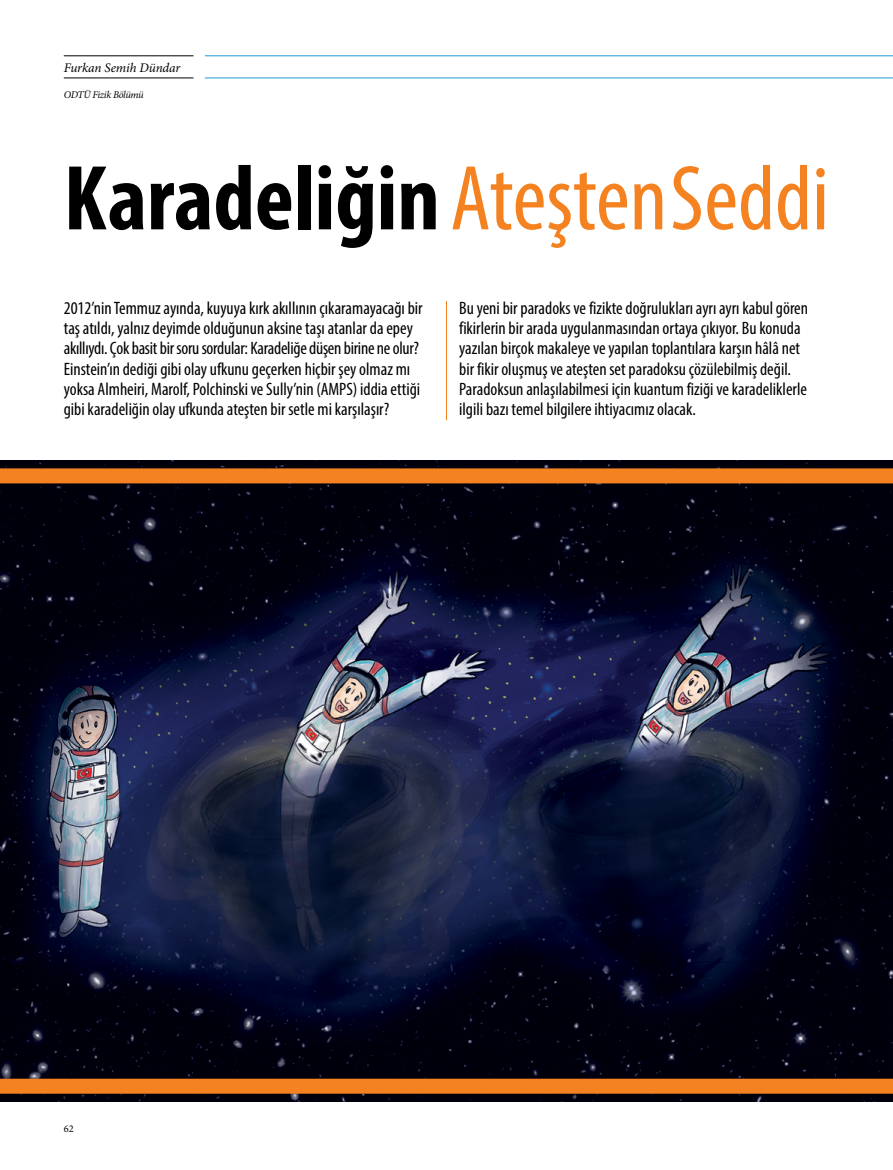
<style>
.page{position:relative;width:893px;height:1170px;background:#fff}
.page>*{position:absolute;margin:0;border:0;box-sizing:border-box;transform-origin:0 0}
.t1{font:condensed 93px "Myriad Pro";color:#f58220}
.t2{font:condensed 18px/20.2px "Myriad Pro";color:#000}
.t3{font:italic 13.2px "Minion Pro";letter-spacing:-.01em;color:#000}
.t4{font:italic 10.35px "Minion Pro";letter-spacing:-.04em;color:#000}
.t5{font:10.35px "Minion Pro";color:#000}
.s1{font-weight:700;color:#000}
</style>
<div class="page">
<hr style="left:205px;top:78px;width:688px;height:1px;background:#1c9ad6">
<hr style="left:205px;top:56px;width:688px;height:1px;background:#1c9ad6">
<hr style="left:64px;top:78px;width:129px;height:1px;background:#000">
<hr style="left:64px;top:56px;width:129px;height:1px;background:#000">
<img style="left:0;top:461px;width:893px;height:640px">
<hr style="left:446px;top:301px;width:1px;height:119px;background:#f58220">
<div style="left:0;top:468px;width:893px;height:15px;background:#f58220"></div>
<div style="left:0;top:1078px;width:893px;height:15px;background:#f58220"></div>
<p class="t3" style="left:64px;top:58px;width:118px">Furkan Semih Dündar</p>
<p class="t4" style="left:64px;top:88px;width:81px">ODTÜ Fizik Bölümü</p>
<h1 class="t1" style="left:64px;top:142px;width:767px"><span class="s1">Karadeliğin</span>Ateşten Seddi</h1>
<p class="t2" style="left:64px;top:297px;width:360px">2012’nin Temmuz ayında, kuyuya kırk akıllının çıkaramayacağı bir taş atıldı, yalnız deyimde olduğunun aksine taşı atanlar da epey akıllıydı. Çok basit bir soru sordular: Karadeliğe düşen birine ne olur?<br>Einstein’ın dediği gibi olay ufkunu geçerken hiçbir şey olmaz mı yoksa Almheiri, Marolf, Polchinski ve Sully’nin (AMPS) iddia ettiği gibi karadeliğin olay ufkunda ateşten bir setle mi karşılaşır?</p>
<p class="t2" style="left:459px;top:297px;width:350px">Bu yeni bir paradoks ve fizikte doğrulukları ayrı ayrı kabul gören fikirlerin bir arada uygulanmasından ortaya çıkıyor. Bu konuda yazılan birçok makaleye ve yapılan toplantılara karşın hâlâ net bir fikir oluşmuş ve ateşten set paradoksu çözülebilmiş değil.<br>Paradoksun anlaşılabilmesi için kuantum fiziği ve karadeliklerle ilgili bazı temel bilgilere ihtiyacımız olacak.</p>
<p class="t5" style="left:64px;top:1121px;width:11px">62</p>
</div>
